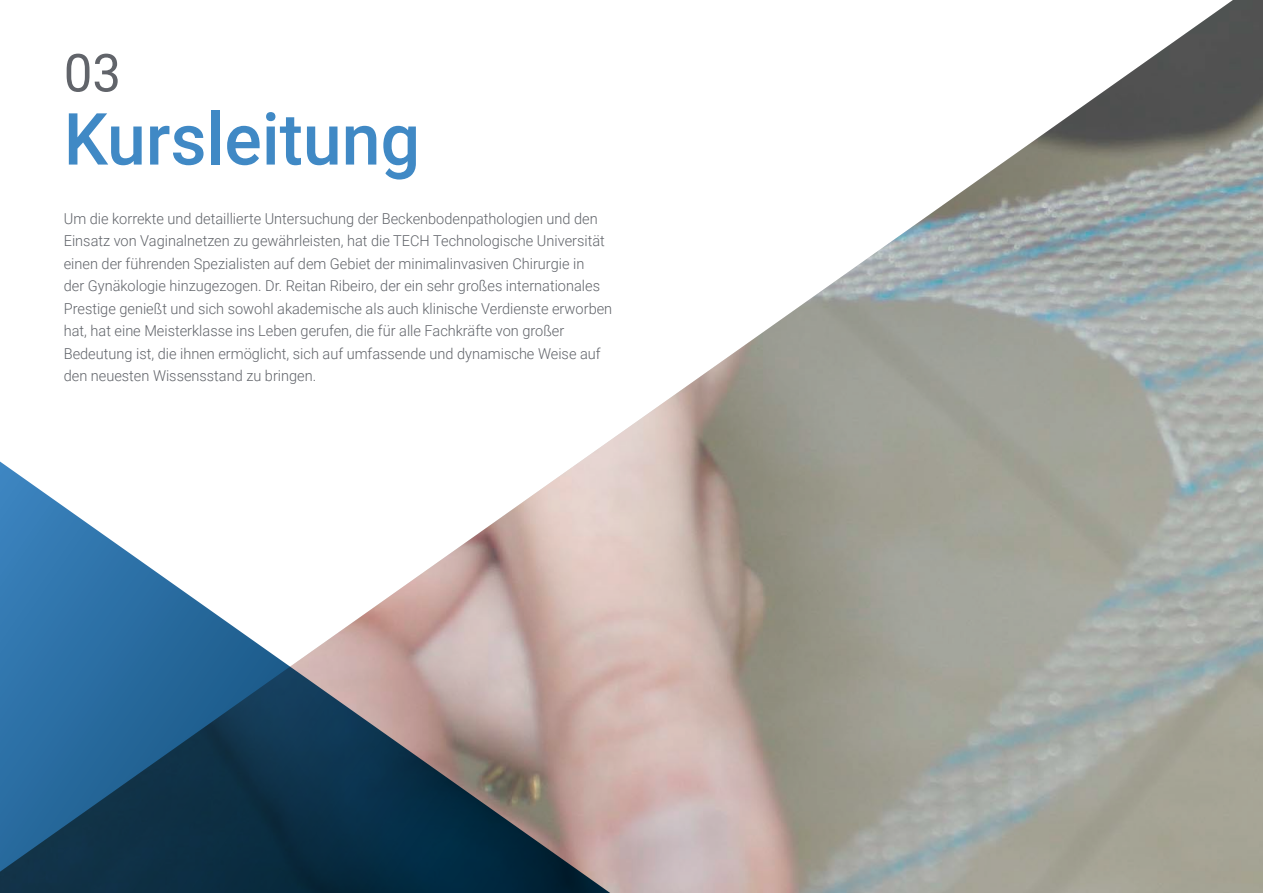
<style>
.page{position:relative;width:1263px;height:893px;background:#fff}
.page>*{position:absolute;margin:0;border:0;box-sizing:border-box;transform-origin:0 0}
.t1{font:500 72px "Roboto";color:#4089c5}
.t2{font:52.5px "Roboto";color:#61646a}
.t3{font:300 15px/22.5px "Roboto";color:#61646a}
</style>
<div class="page">
<img style="left:602px;top:0;width:661px;height:893px">
<svg style="left:0;top:446px;width:640px;height:447px"></svg>
<h2 class="t2" style="left:64px;top:36px;width:59px">03</h2>
<h1 class="t1" style="left:64px;top:89px;width:358px">Kursleitung</h1>
<p class="t3" style="left:64px;top:207px;width:550px">Um die korrekte und detaillierte Untersuchung der Beckenbodenpathologien und den Einsatz von Vaginalnetzen zu gewährleisten, hat die TECH Technologische Universität einen der führenden Spezialisten auf dem Gebiet der minimalinvasiven Chirurgie in<br>der Gynäkologie hinzugezogen. Dr. Reitan Ribeiro, der ein sehr großes internationales Prestige genießt und sich sowohl akademische als auch klinische Verdienste erworben hat, hat eine Meisterklasse ins Leben gerufen, die für alle Fachkräfte von großer Bedeutung ist, die ihnen ermöglicht, sich auf umfassende und dynamische Weise auf den neuesten Wissensstand zu bringen.</p>
</div>
